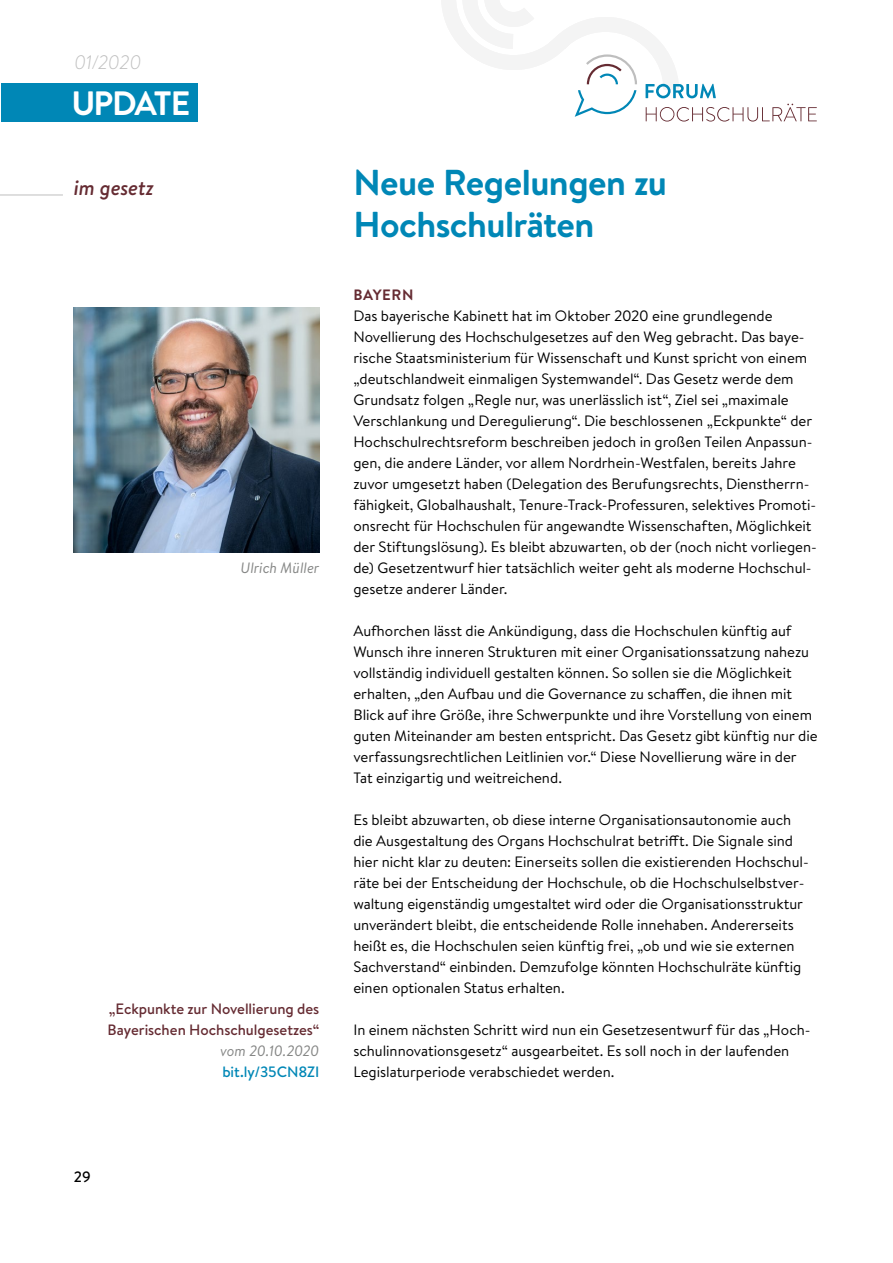
<style>
.page{position:relative;width:893px;height:1263px;background:#fff}
.page>*{position:absolute;margin:0;border:0;box-sizing:border-box;transform-origin:0 0}
.t1{font:700 36px/42px "Brandon Text";letter-spacing:-.015em;color:#0087b6}
.t2{font:700 33.75px "Brandon Text";letter-spacing:-.06em;color:#fff}
.t3{font:italic 500 21px "Brandon Text";letter-spacing:-.005em;color:#652b32}
.t4{font:italic 300 19.5px "Brandon Text";letter-spacing:-.02em;color:#bebebe}
.t5{font:15px/21px "Brandon Text";color:#000}
.t6{font:500 15px/21px "Brandon Text";color:#652b32}
.t7{font:italic 15px "Brandon Text";letter-spacing:-.005em;color:#868786}
.t8{font:500 15px "Brandon Text";letter-spacing:-.005em;color:#0087b6}
.t9{font:700 15px "Brandon Text";letter-spacing:.04em;color:#652b32}
.t10{font:500 15px "Brandon Text";color:#000}
</style>
<div class="page">
<svg style="left:441px;top:0;width:376px;height:122px"></svg>
<div style="left:0;top:83px;width:198px;height:38px;background:#0087b6"></div>
<hr style="left:0;top:195px;width:63px;height:1px;background:#bebebe">
<img style="left:74px;top:307px;width:245px;height:245px">
<h3 class="t4" style="left:74px;top:49px;width:69px">01/2020</h3>
<h2 class="t2" style="left:71px;top:79px;width:120px">UPDATE</h2>
<h3 class="t3" style="left:74px;top:174px;width:81px">im gesetz</h3>
<p class="t7" style="left:241px;top:558px;width:80px">Ulrich Müller</p>
<p class="t6" style="left:108px;top:998px;width:213px">„Eckpunkte zur Novellierung des<br>Bayerischen Hochschulgesetzes“</p>
<p class="t7" style="left:220px;top:1041px;width:101px">vom 20.10.2020</p>
<p class="t8" style="left:222px;top:1062px;width:99px">bit.ly/35CN8ZI</p>
<h1 class="t1" style="left:353px;top:161px;width:315px">Neue Regelungen zu<br>Hochschulräten</h1>
<p class="t9" style="left:353px;top:285px;width:61px">BAYERN</p>
<p class="t5" style="left:353px;top:305px;width:465px">Das bayerische Kabinett hat im Oktober 2020 eine grundlegende Novellierung des Hochschulgesetzes auf den Weg gebracht. Das baye&shy;rische Staatsministerium für Wissenschaft und Kunst spricht von einem „deutschlandweit einmaligen Systemwandel“. Das Gesetz werde dem Grundsatz folgen „Regle nur, was unerlässlich ist“, Ziel sei „maximale Verschlankung und Deregulierung“. Die beschlossenen „Eckpunkte“ der Hochschulrechtsreform beschreiben jedoch in großen Teilen Anpassun&shy;gen, die andere Länder, vor allem Nordrhein-Westfalen, bereits Jahre zuvor umgesetzt haben (Delegation des Berufungsrechts, Dienstherrn&shy;fähigkeit, Globalhaushalt, Tenure-Track-Professuren, selektives Promoti&shy;onsrecht für Hochschulen für angewandte Wissenschaften, Möglichkeit der Stiftungslösung). Es bleibt abzuwarten, ob der (noch nicht vorliegen&shy;de) Gesetzentwurf hier tatsächlich weiter geht als moderne Hochschul&shy;gesetze anderer Länder.</p>
<p class="t5" style="left:353px;top:620px;width:466px">Aufhorchen lässt die Ankündigung, dass die Hochschulen künftig auf Wunsch ihre inneren Strukturen mit einer Organisationssatzung nahezu vollständig individuell gestalten können. So sollen sie die Möglichkeit erhalten, „den Aufbau und die Governance zu schaffen, die ihnen mit Blick auf ihre Größe, ihre Schwerpunkte und ihre Vorstellung von einem guten Miteinander am besten entspricht. Das Gesetz gibt künftig nur die verfassungsrechtlichen Leitlinien vor.“ Diese Novellierung wäre in der Tat einzigartig und weitreichend.</p>
<p class="t5" style="left:353px;top:809px;width:457px">Es bleibt abzuwarten, ob diese interne Organisationsautonomie auch die Ausgestaltung des Organs Hochschulrat betrifft. Die Signale sind hier nicht klar zu deuten: Einerseits sollen die existierenden Hochschul&shy;räte bei der Entscheidung der Hochschule, ob die Hochschulselbstver&shy;waltung eigenständig umgestaltet wird oder die Organisationsstruktur unverändert bleibt, die entscheidende Rolle innehaben. Andererseits heißt es, die Hochschulen seien künftig frei, „ob und wie sie externen Sachverstand“ einbinden. Demzufolge könnten Hochschulräte künftig einen optionalen Status erhalten.</p>
<p class="t5" style="left:353px;top:1019px;width:459px">In einem nächsten Schritt wird nun ein Gesetzesentwurf für das „Hoch&shy;schulinnovationsgesetz“ ausgearbeitet. Es soll noch in der laufenden<br>Legislaturperiode verabschiedet werden.</p>
<p class="t10" style="left:74px;top:1167px;width:18px">29</p>
</div>
